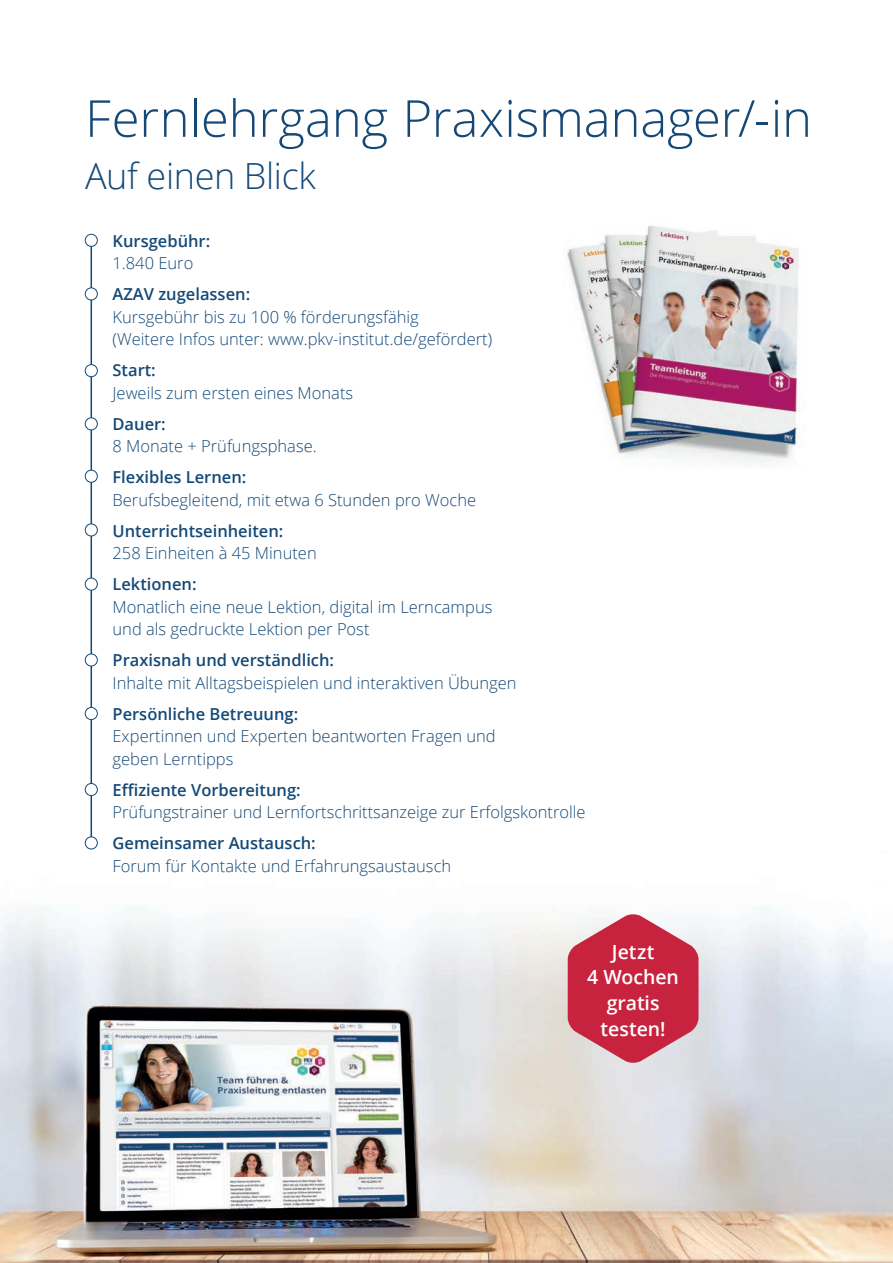
<style>
.page{position:relative;width:893px;height:1263px;background:#fff}
.page>*{position:absolute;margin:0;border:0;box-sizing:border-box;transform-origin:0 0}
._002a_seitenhead-scriptpart{font:300 51px "Open Sans";letter-spacing:-.005em;color:#144977}
._002_seitenhead_open-part{font:300 36px "Open Sans";letter-spacing:-.01em;color:#144977}
.t1{font:600 19.5px/25.5px "Open Sans";color:#fff;text-align:center}
._001a_fliesstext_grösser_S2{font:300 16.5px/22.5px "Open Sans";color:#144977}
._001a_fliesstext_grösser_S2-2{font:600 16.5px/22.5px "Open Sans";color:#144977}
.s1{font-weight:300}
.s2{font-weight:600}
</style>
<div class="page">
<img style="left:0;top:914px;width:893px;height:349px">
<svg style="left:568px;top:914px;width:130px;height:149px;background:#cf5065"></svg>
<img style="left:567px;top:225px;width:238px;height:237px">
<hr style="left:91px;top:239px;width:1px;height:604px;background:#144977">
<div style="left:85px;top:234px;width:12px;height:12px;background:#fff;border-radius:50%"></div>
<div style="left:85px;top:234px;width:13px;height:13px;border:1px solid #144977;border-radius:50%"></div>
<div style="left:85px;top:418px;width:12px;height:12px;background:#fff;border-radius:50%"></div>
<div style="left:85px;top:418px;width:13px;height:12px;border:1px solid #144977;border-radius:50%"></div>
<div style="left:85px;top:578px;width:12px;height:12px;background:#fff;border-radius:50%"></div>
<div style="left:85px;top:578px;width:13px;height:12px;border:1px solid #144977;border-radius:50%"></div>
<div style="left:85px;top:783px;width:12px;height:12px;background:#fff;border-radius:50%"></div>
<div style="left:85px;top:783px;width:13px;height:13px;border:1px solid #144977;border-radius:50%"></div>
<div style="left:85px;top:288px;width:12px;height:12px;background:#fff;border-radius:50%"></div>
<div style="left:85px;top:288px;width:13px;height:12px;border:1px solid #144977;border-radius:50%"></div>
<div style="left:85px;top:470px;width:12px;height:12px;background:#fff;border-radius:50%"></div>
<div style="left:85px;top:470px;width:13px;height:12px;border:1px solid #144977;border-radius:50%"></div>
<div style="left:85px;top:654px;width:12px;height:12px;background:#fff;border-radius:50%"></div>
<div style="left:85px;top:654px;width:13px;height:12px;border:1px solid #144977;border-radius:50%"></div>
<div style="left:85px;top:837px;width:12px;height:12px;background:#fff;border-radius:50%"></div>
<div style="left:85px;top:837px;width:13px;height:12px;border:1px solid #144977;border-radius:50%"></div>
<div style="left:85px;top:365px;width:12px;height:12px;background:#fff;border-radius:50%"></div>
<div style="left:85px;top:364px;width:13px;height:13px;border:1px solid #144977;border-radius:50%"></div>
<div style="left:85px;top:524px;width:12px;height:12px;background:#fff;border-radius:50%"></div>
<div style="left:85px;top:524px;width:13px;height:12px;border:1px solid #144977;border-radius:50%"></div>
<div style="left:85px;top:707px;width:12px;height:12px;background:#fff;border-radius:50%"></div>
<div style="left:85px;top:707px;width:13px;height:13px;border:1px solid #144977;border-radius:50%"></div>
<p class="_002a_seitenhead-scriptpart" style="left:85px;top:83px;width:728px">Fernlehrgang Praxismanager/-in</p>
<p class="_002_seitenhead_open-part" style="left:85px;top:151px;width:232px">Auf einen Blick</p>
<p class="_001a_fliesstext_grösser_S2-2" style="left:113px;top:229px;width:99px">Kursgebühr:<br><span class="s1">1.840 Euro</span></p>
<p class="_001a_fliesstext_grösser_S2" style="left:113px;top:282px;width:381px"><span class="s2">AZAV zugelassen:<br></span>Kursgebühr bis zu 100 % förderungsfähig<br>(Weitere Infos unter: www.pkv-institut.de/gefördert)</p>
<p class="_001a_fliesstext_grösser_S2" style="left:113px;top:358px;width:242px"><span class="s2">Start:<br></span>Jeweils zum ersten eines Monats</p>
<p class="_001a_fliesstext_grösser_S2" style="left:113px;top:412px;width:206px"><span class="s2">Dauer:<br></span>8 Monate + Prüfungsphase.</p>
<p class="_001a_fliesstext_grösser_S2" style="left:113px;top:465px;width:365px"><span class="s2">Flexibles Lernen:<br></span>Berufsbegleitend, mit etwa 6 Stunden pro Woche</p>
<p class="_001a_fliesstext_grösser_S2" style="left:113px;top:519px;width:206px"><span class="s2">Unterrichtseinheiten:<br></span>258 Einheiten à 45 Minuten</p>
<p class="_001a_fliesstext_grösser_S2" style="left:113px;top:572px;width:381px"><span class="s2">Lektionen:<br></span>Monatlich eine neue Lektion, digital im Lerncampus und als gedruckte Lektion per Post</p>
<p class="_001a_fliesstext_grösser_S2" style="left:113px;top:648px;width:406px"><span class="s2">Praxisnah und verständlich:<br></span>Inhalte mit Alltagsbeispielen und interaktiven Übungen</p>
<p class="_001a_fliesstext_grösser_S2" style="left:113px;top:702px;width:385px"><span class="s2">Persönliche Betreuung:<br></span>Expertinnen und Experten beantworten Fragen und geben Lerntipps</p>
<p class="_001a_fliesstext_grösser_S2" style="left:113px;top:778px;width:475px"><span class="s2">Effiziente Vorbereitung:<br></span>Prüfungstrainer und Lernfortschrittsanzeige zur Erfolgskontrolle</p>
<p class="_001a_fliesstext_grösser_S2" style="left:113px;top:831px;width:340px"><span class="s2">Gemeinsamer Austausch:<br></span>Forum für Kontakte und Erfahrungsaustausch</p>
<p class="t1" style="left:587px;top:939px;width:93px">Jetzt<br>4 Wochen gratis testen!</p>
</div>
